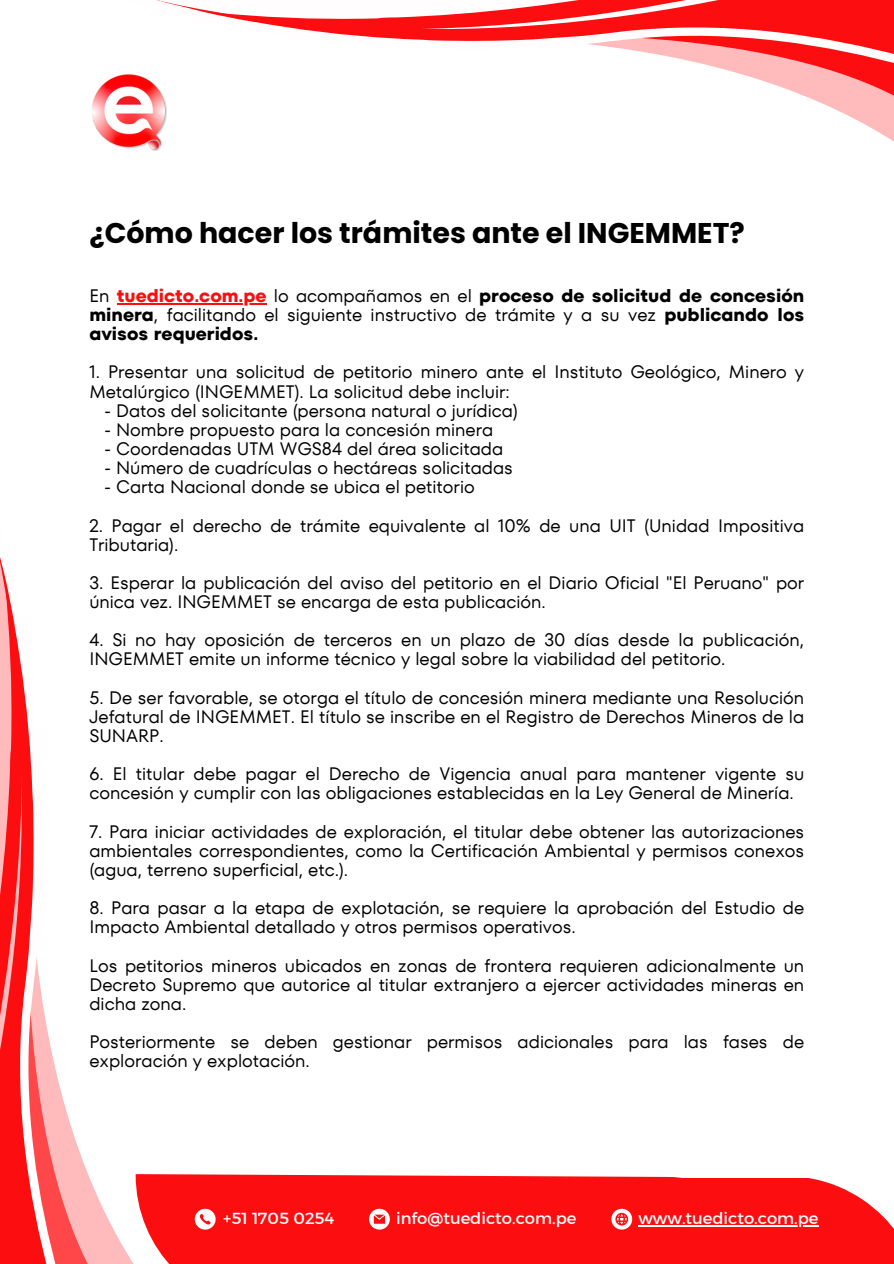
<style>
.page{position:relative;width:894px;height:1264px;background:#fff}
.page>*{position:absolute;margin:0;border:0;box-sizing:border-box;transform-origin:0 0}
.t1{font:700 28.5px "Poppins";color:#000}
.t2{font:18px/19.2px "TT Fors";color:#000}
.t3{font:700 18px "TT Fors";color:#000}
.t4{font:16.35px "Kief Montaser Regular";color:#fffdfd}
.s1{font-weight:400}
.s2{color:#fc0d10}
.s3{font-weight:700}
</style>
<div class="page">
<svg style="left:821px;top:103px;width:72px;height:38px"></svg>
<svg style="left:716px;top:67px;width:177px;height:36px;fill:#ffbabb"></svg>
<svg style="left:156px;top:0;width:737px;height:67px"></svg>
<div style="left:143px;top:1174px;width:537px;height:89px;background:#fc0d10"></div>
<svg style="left:96px;top:1174px;width:47px;height:89px"></svg>
<svg style="left:59px;top:1084px;width:37px;height:179px;fill:#ffbabb"></svg>
<svg style="left:0;top:557px;width:59px;height:706px"></svg>
<div style="left:680px;top:1177px;width:213px;height:86px;background:#fc0d10"></div>
<svg style="left:785px;top:1177px;width:108px;height:51px"></svg>
<img style="left:92px;top:74px;width:74px;height:77px">
<hr style="left:117px;top:303px;width:149px;height:1px;background:#fc0d10">
<svg style="left:195px;top:1208px;width:20px;height:21px"></svg>
<svg style="left:369px;top:1208px;width:21px;height:21px"></svg>
<svg style="left:611px;top:1208px;width:21px;height:21px"></svg>
<hr style="left:638px;top:1225px;width:180px;height:1px;background:#fffdfd">
<p class="t1" style="left:89px;top:213px;width:656px">¿Cómo hacer los trámites ante el INGEMMET?</p>
<h1 class="t3" style="left:89px;top:283px;width:716px"><span class="s1">En</span> <span class="s2">tuedicto.com.pe</span> <span class="s1">lo acompañamos en el</span> proceso de solicitud de concesión</h1>
<p class="t2" style="left:89px;top:305px;width:716px"><span class="s3">minera</span>, facilitando el siguiente instructivo de trámite y a su vez <span class="s3">publicando los avisos requeridos.</span></p>
<p class="t2" style="left:89px;top:362px;width:716px">1. Presentar una solicitud de petitorio minero ante el Instituto Geológico, Minero y</p>
<p class="t2" style="left:89px;top:381px;width:422px">Metalúrgico (INGEMMET). La solicitud debe incluir:</p>
<p class="t2" style="left:104px;top:401px;width:415px">- Datos del solicitante (persona natural o jurídica)</p>
<p class="t2" style="left:104px;top:420px;width:390px">- Nombre propuesto para la concesión minera</p>
<p class="t2" style="left:104px;top:439px;width:400px">- Coordenadas UTM WGS84 del área solicitada</p>
<p class="t2" style="left:104px;top:458px;width:410px">- Número de cuadrículas o hectáreas solicitadas</p>
<p class="t2" style="left:104px;top:477px;width:371px">- Carta Nacional donde se ubica el petitorio</p>
<p class="t2" style="left:89px;top:515px;width:716px">2. Pagar el derecho de trámite equivalente al 10% de una UIT (Unidad Impositiva<br>Tributaria).</p>
<p class="t2" style="left:89px;top:573px;width:716px">3. Esperar la publicación del aviso del petitorio en el Diario Oficial "El Peruano" por única vez. INGEMMET se encarga de esta publicación.</p>
<p class="t2" style="left:89px;top:630px;width:716px">4. Si no hay oposición de terceros en un plazo de 30 días desde la publicación,<br>INGEMMET emite un informe técnico y legal sobre la viabilidad del petitorio.</p>
<p class="t2" style="left:89px;top:687px;width:716px;text-align:justify">5. De ser favorable, se otorga el título de concesión minera mediante una Resolución Jefatural de INGEMMET. El título se inscribe en el Registro de Derechos Mineros de la SUNARP.</p>
<p class="t2" style="left:89px;top:764px;width:716px">6. El titular debe pagar el Derecho de Vigencia anual para mantener vigente su concesión y cumplir con las obligaciones establecidas en la Ley General de Minería.</p>
<p class="t2" style="left:89px;top:821px;width:716px;text-align:justify">7. Para iniciar actividades de exploración, el titular debe obtener las autorizaciones ambientales correspondientes, como la Certificación Ambiental y permisos conexos (agua, terreno superficial, etc.).</p>
<p class="t2" style="left:89px;top:898px;width:716px">8. Para pasar a la etapa de explotación, se requiere la aprobación del Estudio de<br>Impacto Ambiental detallado y otros permisos operativos.</p>
<p class="t2" style="left:89px;top:955px;width:716px;text-align:justify">Los petitorios mineros ubicados en zonas de frontera requieren adicionalmente un Decreto Supremo que autorice al titular extranjero a ejercer actividades mineras en dicha zona.</p>
<p class="t2" style="left:89px;top:1032px;width:716px">Posteriormente se deben gestionar permisos adicionales para las fases de exploración y explotación.</p>
<p class="t4" style="left:223px;top:1207px;width:113px">+51 1705 0254</p>
<p class="t4" style="left:396px;top:1207px;width:182px">info@tuedicto.com.pe</p>
<p class="t4" style="left:638px;top:1208px;width:181px">www.tuedicto.com.pe</p>
</div>
